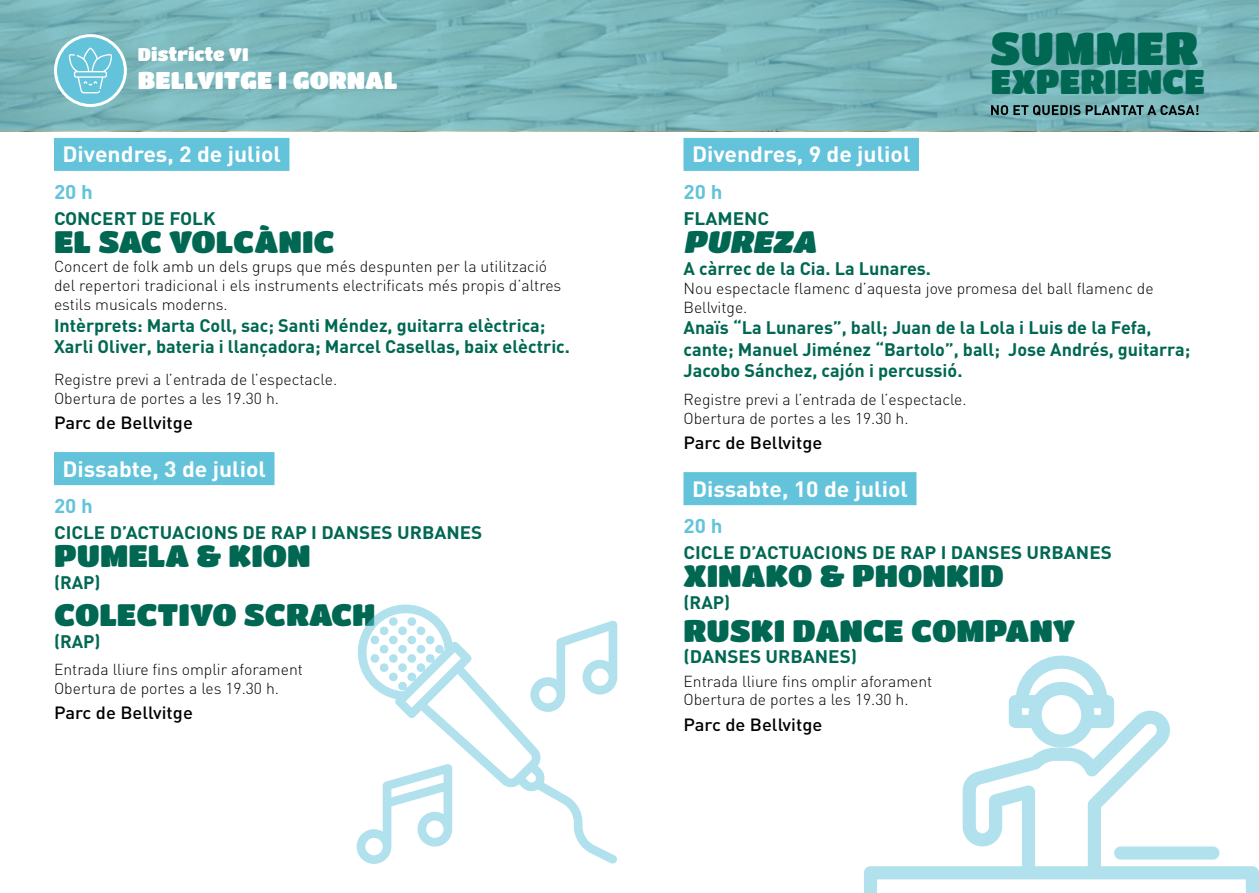
<style>
.page{position:relative;width:1259px;height:893px;background:#fff}
.page>*{position:absolute;margin:0;border:0;box-sizing:border-box;transform-origin:0 0}
.t1{font:45.6px "Titan One";color:#006852}
.t2{font:33.75px "Titan One";color:#006852}
.t3{font:30.75px "Titan One";color:#006852;scale:1.05 1}
.t4{font:italic 30.75px "Titan One";color:#006852;scale:1.05 1}
.t5{font:24px "Titan One";color:#fff;scale:1.05 1}
.t6{font:700 21.9px "DIN";color:#fff;scale:1.05 1}
.t7{font:700 19.8px "DIN";color:#63c3da;scale:1.05 1}
.t8{font:18.15px "Titan One";color:#fff}
.t9{font:700 18px/21.6px "DIN";color:#006852}
.t10{font:700 18px "DIN";color:#006852;scale:1.05 1}
.t11{font:500 17.55px "DIN";color:#000;scale:1.05 1}
.t12{font:300 15.75px/18.9px "DIN";color:#000}
</style>
<div class="page">
<svg style="left:0;top:0;width:1259px;height:131px;background:#7ab6bb"></svg>
<svg style="left:55px;top:36px;width:70px;height:69px;background:#73c9dd"></svg>
<div style="left:54px;top:34px;width:73px;height:73px;border:3px solid #fff;border-radius:50%"></div>
<svg style="left:69px;top:48px;width:43px;height:45px;background:#7cccdf"></svg>
<svg style="left:991px;top:105px;width:207px;height:10px;background:#4a6d71"></svg>
<div style="left:54px;top:138px;width:235px;height:33px;background:#63c3da"></div>
<div style="left:54px;top:452px;width:220px;height:33px;background:#63c3da"></div>
<div style="left:683px;top:138px;width:236px;height:33px;background:#63c3da"></div>
<div style="left:683px;top:472px;width:233px;height:33px;background:#63c3da"></div>
<svg style="left:356px;top:604px;width:261px;height:260px"></svg>
<svg style="left:530px;top:620px;width:87px;height:92px"></svg>
<svg style="left:357px;top:764px;width:95px;height:100px"></svg>
<svg style="left:864px;top:710px;width:395px;height:183px"></svg>
<div style="left:1114px;top:846px;width:105px;height:14px;background:#b1e1ec;border-radius:7px"></div>
<svg style="left:1008px;top:656px;width:106px;height:92px"></svg>
<p class="t8" style="left:138px;top:44px;width:111px">DISTRICTE VI</p>
<h3 class="t5" style="left:138px;top:66px;width:216px">BELLVITGE I GORNAL</h3>
<h3 class="t6" style="left:63px;top:140px;width:209px">Divendres, 2 de juliol</h3>
<p class="t7" style="left:54px;top:178px;width:39px">20 h</p>
<p class="t10" style="left:54px;top:206px;width:23px">Concert</p>
<p class="t10" style="left:141px;top:206px;width:39px">de folk</p>
<h3 class="t3" style="left:54px;top:223px;width:152px">EL SAC VOLC</h3>
<h3 class="t3" style="left:254px;top:223px;width:42px">ÀNIC</h3>
<p class="t12" style="left:54px;top:256px;width:509px">Concert de folk amb un dels grups que més despunten per la utilització del repertori tradicional i els instruments electrificats més propis d’altres estils musicals moderns.</p>
<p class="t9" style="left:54px;top:314px;width:517px">Intèrprets: Marta Coll, sac; Santi Méndez, guitarra elèctrica;<br>Xarli Oliver, bateria i llançadora; Marcel Casellas, baix elèctric.</p>
<p class="t12" style="left:54px;top:369px;width:285px">Registre previ a l’entrada de l’espectacle.<br>Obertura de portes a les 19.30 h.</p>
<p class="t11" style="left:54px;top:411px;width:134px">Parc de Bellvitge</p>
<h3 class="t6" style="left:63px;top:454px;width:195px">Dissabte, 3 de juliol</h3>
<p class="t7" style="left:54px;top:493px;width:39px">20 h</p>
<p class="t10" style="left:54px;top:520px;width:409px">CICLE D’ACTUACIONS DE RAP I DANSES URBANES</p>
<h3 class="t3" style="left:54px;top:538px;width:187px">PUMELA &amp; KION</h3>
<p class="t9" style="left:54px;top:571px;width:48px">(Rap)</p>
<h3 class="t3" style="left:54px;top:596px;width:21px">COL</h3>
<h3 class="t3" style="left:117px;top:596px;width:248px">ECTIVO SCRACH</h3>
<p class="t9" style="left:54px;top:630px;width:48px">(Rap)</p>
<p class="t12" style="left:54px;top:659px;width:250px">Entrada lliure fins omplir aforament<br>Obertura de portes a les 19.30 h.</p>
<p class="t11" style="left:54px;top:701px;width:134px">Parc de Bellvitge</p>
<h1 class="t1" style="left:990px;top:21px;width:209px">SUMMER</h1>
<h2 class="t2" style="left:991px;top:61px;width:213px">EXPERIENCE</h2>
<h3 class="t6" style="left:692px;top:140px;width:209px">Divendres, 9 de juliol</h3>
<p class="t7" style="left:683px;top:178px;width:39px">20 h</p>
<p class="t10" style="left:683px;top:206px;width:24px">Flamenc</p>
<h3 class="t4" style="left:683px;top:223px;width:128px">PUREZA</h3>
<p class="t9" style="left:683px;top:257px;width:249px">A càrrec de la Cia. La Lunares.</p>
<p class="t12" style="left:683px;top:278px;width:471px">Nou espectacle flamenc d’aquesta jove promesa del ball flamenc de<br>Bellvitge.</p>
<p class="t9" style="left:683px;top:316px;width:508px">Anaïs “La Lunares”, ball; Juan de la Lola i Luis de la Fefa, cante; Manuel Jiménez “Bartolo”, ball; Jose Andrés, guitarra;<br>Jacobo Sánchez, cajón i percussió.</p>
<p class="t12" style="left:683px;top:389px;width:285px">Registre previ a l’entrada de l’espectacle.<br>Obertura de portes a les 19.30 h.</p>
<p class="t11" style="left:683px;top:431px;width:134px">Parc de Bellvitge</p>
<h3 class="t6" style="left:692px;top:474px;width:207px">Dissabte, 10 de juliol</h3>
<p class="t7" style="left:683px;top:513px;width:39px">20 h</p>
<p class="t10" style="left:683px;top:540px;width:409px">CICLE D’ACTUACIONS DE RAP I DANSES URBANES</p>
<h3 class="t3" style="left:683px;top:558px;width:22px">XINAKO</h3>
<h3 class="t3" style="left:820px;top:558px;width:95px">&amp; PHONKI</h3>
<h3 class="t3" style="left:980px;top:558px;width:24px">D</h3>
<p class="t9" style="left:683px;top:591px;width:48px">(Rap)</p>
<h3 class="t3" style="left:683px;top:612px;width:374px">RUSKI DANCE COMPANY</h3>
<p class="t10" style="left:683px;top:645px;width:30px">(Danses</p>
<p class="t10" style="left:765px;top:645px;width:13px">urbanes</p>
<p class="t10" style="left:851px;top:645px;width:8px">)</p>
<p class="t12" style="left:683px;top:671px;width:250px">Entrada lliure fins omplir aforament<br>Obertura de portes a les 19.30 h.</p>
<p class="t11" style="left:683px;top:713px;width:134px">Parc de Bellvitge</p>
</div>
